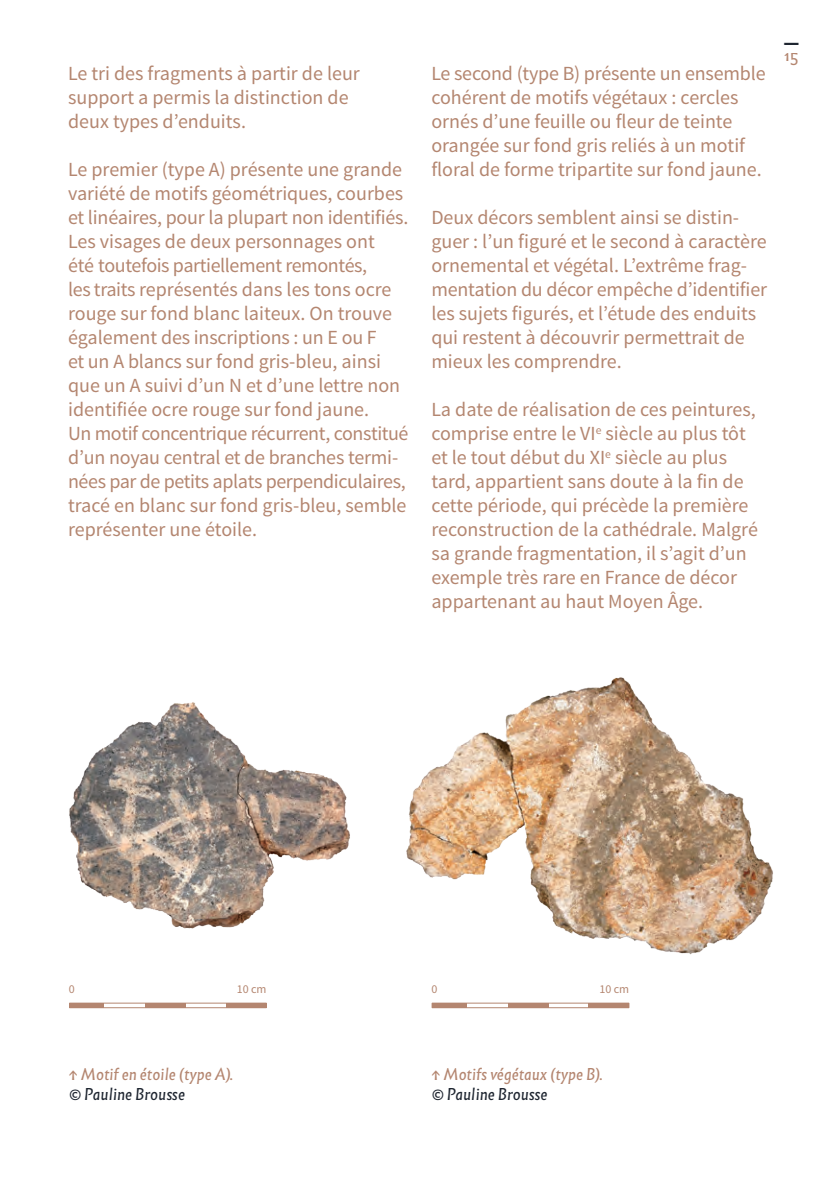
<style>
.page{position:relative;width:840px;height:1191px;background:#fff}
.page>*{position:absolute;margin:0;border:0;box-sizing:border-box;transform-origin:0 0}
.t1{font:20px/24px "Source Sans Pro";color:#b48670}
.t2{font:900 20px "Source Sans Pro";color:#1f2631}
.t3{font:italic 16px "Infini";color:#b48670}
.t4{font:italic 16px "Infini";color:#1f2631}
.t5{font:16px "Infini";color:#b48670}
.t6{font:12px "Source Sans Pro";color:#b48670}
</style>
<div class="page">
<img style="left:69px;top:702px;width:281px;height:227px">
<img style="left:406px;top:677px;width:367px;height:278px">
<div style="left:69px;top:1003px;width:197px;height:5px;border:1px solid #b48670"></div>
<hr style="left:145px;top:1003px;width:41px;height:4px;background:#b48670">
<hr style="left:225px;top:1003px;width:41px;height:4px;background:#b48670">
<hr style="left:69px;top:1003px;width:35px;height:4px;background:#b48670">
<div style="left:431px;top:1003px;width:197px;height:5px;border:1px solid #b48670"></div>
<hr style="left:507px;top:1003px;width:41px;height:4px;background:#b48670">
<hr style="left:588px;top:1003px;width:40px;height:4px;background:#b48670">
<hr style="left:431px;top:1003px;width:35px;height:4px;background:#b48670">
<p class="t1" style="left:68px;top:62px;width:293px">Le tri des fragments à partir de leur support a permis la distinction de deux types d’enduits.</p>
<p class="t1" style="left:68px;top:158px;width:342px">Le premier (type A) présente une grande variété de motifs géométriques, courbes et linéaires, pour la plupart non identifiés.<br>Les visages de deux personnages ont<br>été toutefois partiellement remontés,<br>les traits représentés dans les tons ocre rouge sur fond blanc laiteux. On trouve également des inscriptions : un E ou F<br>et un A blancs sur fond gris-bleu, ainsi que un A suivi d’un N et d’une lettre non identifiée ocre rouge sur fond jaune.<br>Un motif concentrique récurrent, constitué d’un noyau central et de branches termi&shy;nées par de petits aplats perpendiculaires, tracé en blanc sur fond gris-bleu, semble représenter une étoile.</p>
<p class="t1" style="left:431px;top:62px;width:335px">Le second (type B) présente un ensemble cohérent de motifs végétaux : cercles ornés d’une feuille ou fleur de teinte orangée sur fond gris reliés à un motif floral de forme tripartite sur fond jaune.</p>
<p class="t1" style="left:431px;top:206px;width:337px">Deux décors semblent ainsi se distin&shy;guer : l’un figuré et le second à caractère ornemental et végétal. L’extrême frag&shy;mentation du décor empêche d’identifier les sujets figurés, et l’étude des enduits qui restent à découvrir permettrait de mieux les comprendre.</p>
<p class="t1" style="left:431px;top:398px;width:328px">La date de réalisation de ces peintures, comprise entre le VI<sup>e</sup> siècle au plus tôt et le tout début du XI<sup>e</sup> siècle au plus tard, appartient sans doute à la fin de cette période, qui précède la première reconstruction de la cathédrale. Malgré sa grande fragmentation, il s’agit d’un exemple très rare en France de décor appartenant au haut Moyen Âge.</p>
<p class="t2" style="left:782px;top:29px;width:17px">—</p>
<p class="t5" style="left:783px;top:43px;width:16px">15</p>
<p class="t6" style="left:69px;top:982px;width:7px">0</p>
<p class="t6" style="left:237px;top:981px;width:31px">10 cm</p>
<p class="t6" style="left:431px;top:982px;width:7px">0</p>
<p class="t6" style="left:599px;top:981px;width:31px">10 cm</p>
<p class="t3" style="left:69px;top:1062px;width:166px">↑ Motif en étoile (type A).</p>
<p class="t4" style="left:69px;top:1082px;width:117px">© Pauline Brousse</p>
<p class="t3" style="left:431px;top:1062px;width:173px">↑ Motifs végétaux (type B).</p>
<p class="t4" style="left:431px;top:1082px;width:117px">© Pauline Brousse</p>
</div>
